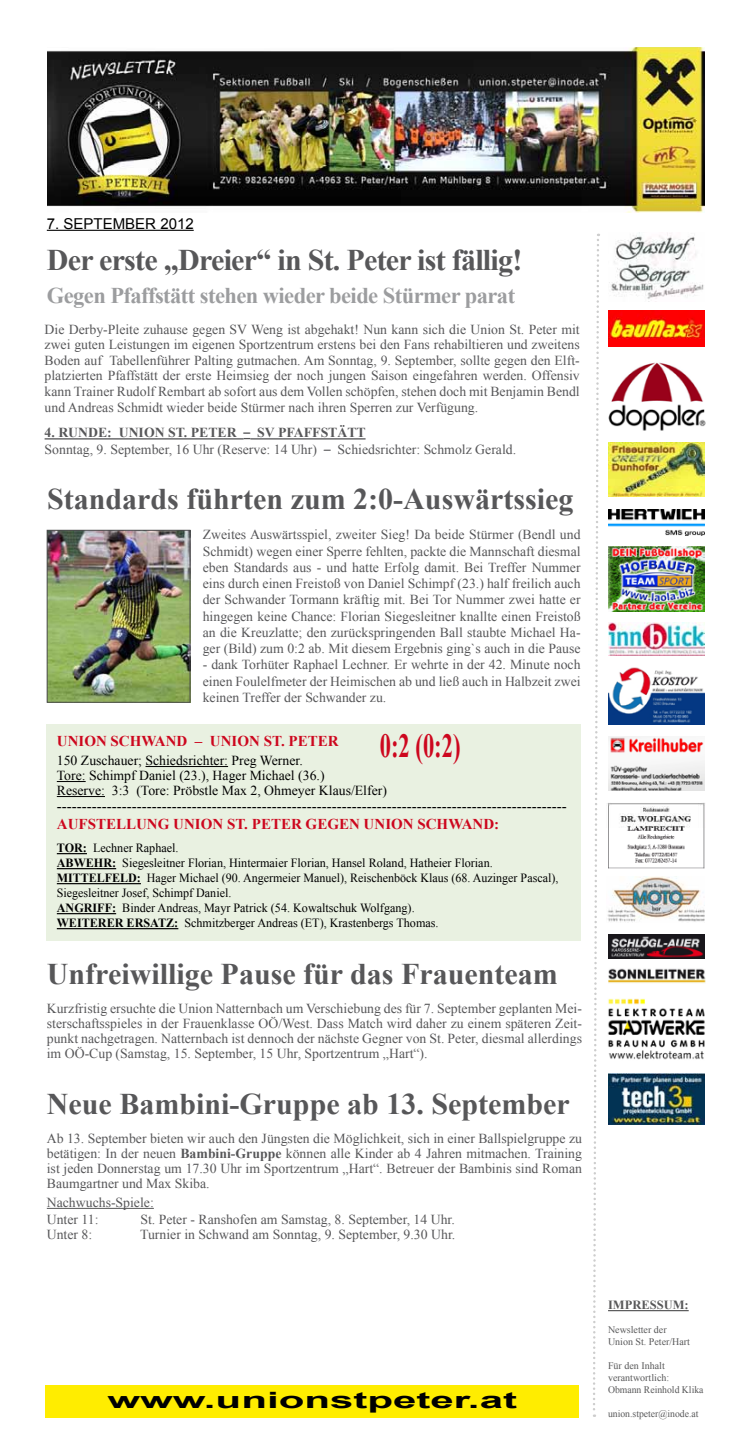
<style>
.page{position:relative;width:745px;height:1453px;background:#fff}
.page>*{position:absolute;margin:0;border:0;box-sizing:border-box;transform-origin:0 0}
.t1{font:700 33.75px "Times New Roman";color:#cd071e;scale:.67 1}
.t2{font:700 30px "Times New Roman";color:#575759}
.t3{font:700 30px "Times New Roman";letter-spacing:-.025em;color:#575759}
.t4{font:700 22.5px "Times New Roman";letter-spacing:-.025em;color:#9c9d9f}
.t5{font:700 22.5px "Arial";color:#000;scale:1.87 1}
.t6{font:15px "Times New Roman";color:#000}
.t7{font:700 15px "Times New Roman";color:#cd071e}
.t8{font:15px "Arial";color:#000}
.t9{font:13.75px/16.2px "Times New Roman";color:#575759;text-align:justify}
.t10{font:13.75px/15px "Times New Roman";color:#000}
.t11{font:12.5px/15px "Times New Roman";color:#000}
.t12{font:700 12.5px "Times New Roman";color:#585859}
.t13{font:10px/12px "Times New Roman";color:#585859}
.s1{font-weight:700}
.s2{font-family:"Calibri";font-weight:700}
.s3{font-family:"Calibri";font-style:italic}
</style>
<div class="page">
<hr style="left:47px;top:230px;width:147px;height:1px;background:#000">
<hr style="left:47px;top:1208px;width:107px;height:1px;background:#575759">
<img style="left:47px;top:47px;width:656px;height:166px">
<svg style="left:593px;top:234px;width:7px;height:1183px"></svg>
<img style="left:609px;top:232px;width:94px;height:70px">
<img style="left:608px;top:968px;width:97px;height:15px">
<img style="left:608px;top:362px;width:98px;height:69px">
<img style="left:608px;top:443px;width:96px;height:54px">
<img style="left:608px;top:509px;width:96px;height:26px">
<img style="left:608px;top:546px;width:95px;height:65px">
<img style="left:608px;top:623px;width:96px;height:33px">
<img style="left:608px;top:667px;width:96px;height:57px">
<img style="left:608px;top:737px;width:95px;height:54px">
<img style="left:607px;top:803px;width:98px;height:66px">
<img style="left:607px;top:877px;width:97px;height:45px">
<img style="left:608px;top:934px;width:96px;height:24px">
<img style="left:607px;top:998px;width:98px;height:62px">
<img style="left:608px;top:1073px;width:95px;height:51px">
<hr style="left:607px;top:1310px;width:81px;height:1px;background:#585859">
<div style="left:45px;top:1384px;width:533px;height:33px;background:#ffed00"></div>
<hr style="left:45px;top:438px;width:198px;height:1px;background:#575759">
<hr style="left:250px;top:438px;width:115px;height:1px;background:#575759">
<div style="left:46px;top:724px;width:534px;height:216px;background:#e9f1e1"></div>
<hr style="left:145px;top:766px;width:83px;height:1px;background:#000">
<svg style="left:57px;top:781px;width:29px;height:1px"></svg>
<hr style="left:57px;top:796px;width:48px;height:1px;background:#000">
<hr style="left:57px;top:853px;width:30px;height:1px;background:#000">
<hr style="left:57px;top:868px;width:59px;height:1px;background:#000">
<hr style="left:57px;top:883px;width:84px;height:1px;background:#000">
<hr style="left:57px;top:913px;width:59px;height:1px;background:#000">
<hr style="left:57px;top:928px;width:121px;height:1px;background:#000">
<img style="left:608px;top:310px;width:95px;height:36px">
<img style="left:49px;top:532px;width:139px;height:168px">
<div style="left:47px;top:530px;width:143px;height:172px;border:1px solid #4b4b4d"></div>
<p class="t8" style="left:47px;top:214px;width:148px">7. SEPTEMBER 2012</p>
<h2 class="t3" style="left:47px;top:240px;width:477px">Der erste „Dreier“ in St. Peter ist fällig!</h2>
<h3 class="t4" style="left:47px;top:280px;width:469px">Gegen Pfaffstätt stehen wieder beide Stürmer parat</h3>
<p class="t9" style="left:45px;top:321px;width:536px;line-height:15.8px">Die Derby-Pleite zuhause gegen SV Weng ist abgehakt! Nun kann sich die Union St. Peter mit zwei guten Leistungen im eigenen Sportzentrum erstens bei den Fans rehabiltieren und zweitens Boden auf Tabellenführer Palting gutmachen. Am Sonntag, 9. September, sollte gegen den Elft&shy;platzierten Pfaffstätt der erste Heimsieg der noch jungen Saison eingefahren werden. Offensiv kann Trainer Rudolf Rembart ab sofort aus dem Vollen schöpfen, stehen doch mit Benjamin Bendl und Andreas Schmidt wieder beide Stürmer nach ihren Sperren zur Verfügung.</p>
<p class="t9" style="left:45px;top:424px;width:473px"><span class="s1">4. RUNDE: UNION ST. PETER</span> <span class="s2">–</span> <span class="s1">SV PFAFFSTÄTT<br></span>Sonntag, 9. September, 16 Uhr (Reserve: 14 Uhr) <span class="s3">–</span> Schiedsrichter: Schmolz Gerald.</p>
<h2 class="t2" style="left:47px;top:479px;width:527px">Standards führten zum 2:0-Auswärtssieg</h2>
<p class="t9" style="left:202px;top:526px;width:379px">Zweites Auswärtsspiel, zweiter Sieg! Da beide Stürmer (Bendl und Schmidt) wegen einer Sperre fehlten, packte die Mannschaft diesmal eben Standards aus - und hatte Erfolg damit. Bei Treffer Nummer eins durch einen Freistoß von Daniel Schimpf (23.) half freilich auch der Schwander Tormann kräftig mit. Bei Tor Nummer zwei hatte er hingegen keine Chance: Florian Siegesleitner knallte einen Freistoß an die Kreuzlatte; den zurückspringenden Ball staubte Michael Ha&shy;ger (Bild) zum 0:2 ab. Mit diesem Ergebnis ging`s auch in die Pause</p>
<p class="t9" style="left:202px;top:656px;width:379px">- dank Torhüter Raphael Lechner. Er wehrte in der 42. Minute noch einen Foulelfmeter der Heimischen ab und ließ auch in Halbzeit zwei keinen Treffer der Schwander zu.</p>
<p class="t7" style="left:57px;top:731px;width:283px">UNION SCHWAND – UNION ST. PETER</p>
<h1 class="t1" style="left:379px;top:723px;width:122px">0:2 (0:2)</h1>
<p class="t10" style="left:57px;top:753px;width:331px">150 Zuschauer; Schiedsrichter: Preg Werner.<br>Tore: Schimpf Daniel (23.), Hager Michael (36.)<br>Reserve: 3:3 (Tore: Pröbstle Max 2, Ohmeyer Klaus/Elfer)</p>
<p class="t6" style="left:57px;top:795px;width:511px">------------------------------------------------------------------------------------------------------</p>
<p class="t7" style="left:57px;top:813px;width:443px">AUFSTELLUNG UNION ST. PETER GEGEN UNION SCHWAND:</p>
<p class="t11" style="left:57px;top:840px;width:502px"><span class="s1">TOR:</span> Lechner Raphael.<br><span class="s1">ABWEHR:</span> Siegesleitner Florian, Hintermaier Florian, Hansel Roland, Hatheier Florian.<br><span class="s1">MITTELFELD:</span> Hager Michael (90. Angermeier Manuel), Reischenböck Klaus (68. Auzinger Pascal), Siegesleitner Josef, Schimpf Daniel.<br><span class="s1">ANGRIFF:</span> Binder Andreas, Mayr Patrick (54. Kowaltschuk Wolfgang).<br><span class="s1">WEITERER ERSATZ:</span> Schmitzberger Andreas (ET), Krastenbergs Thomas.</p>
<h2 class="t2" style="left:47px;top:953px;width:512px">Unfreiwillige Pause für das Frauenteam</h2>
<p class="t9" style="left:47px;top:1001px;width:536px;line-height:15px">Kurzfristig ersuchte die Union Natternbach um Verschiebung des für 7. September geplanten Mei&shy;sterschaftsspieles in der Frauenklasse OÖ/West. Dass Match wird daher zu einem späteren Zeit&shy;punkt nachgetragen. Natternbach ist dennoch der nächste Gegner von St. Peter, diesmal allerdings im OÖ-Cup (Samstag, 15. September, 15 Uhr, Sportzentrum „Hart“).</p>
<h2 class="t2" style="left:47px;top:1083px;width:524px">Neue Bambini-Gruppe ab 13. September</h2>
<p class="t9" style="left:47px;top:1131px;width:536px;line-height:15px">Ab 13. September bieten wir auch den Jüngsten die Möglichkeit, sich in einer Ballspielgruppe zu betätigen: In der neuen <span class="s1">Bambini-Gruppe</span> können alle Kinder ab 4 Jahren mitmachen. Training ist jeden Donnerstag um 17.30 Uhr im Sportzentrum „Hart“. Betreuer der Bambinis sind Roman Baumgartner und Max Skiba.</p>
<p class="t9" style="left:47px;top:1193px;width:108px;line-height:17.5px">Nachwuchs-Spiele:<br>Unter 11:</p>
<p class="t9" style="left:140px;top:1211px;width:316px">St. Peter - Ranshofen am Samstag, 8. September, 14 Uhr.</p>
<p class="t9" style="left:47px;top:1226px;width:47px">Unter 8:</p>
<p class="t9" style="left:140px;top:1226px;width:316px">Turnier in Schwand am Sonntag, 9. September, 9.30 Uhr.</p>
<h3 class="t5" style="left:107px;top:1385px;width:220px">www.unionstpeter.at</h3>
<p class="t12" style="left:607px;top:1296px;width:82px">IMPRESSUM:</p>
<p class="t13" style="left:607px;top:1324px;width:83px">Newsletter der<br>Union St. Peter/Hart</p>
<p class="t13" style="left:607px;top:1360px;width:97px">Für den Inhalt verantwortlich:<br>Obmann Reinhold Klika</p>
<p class="t13" style="left:607px;top:1408px;width:92px">union.stpeter@inode.at</p>
</div>
